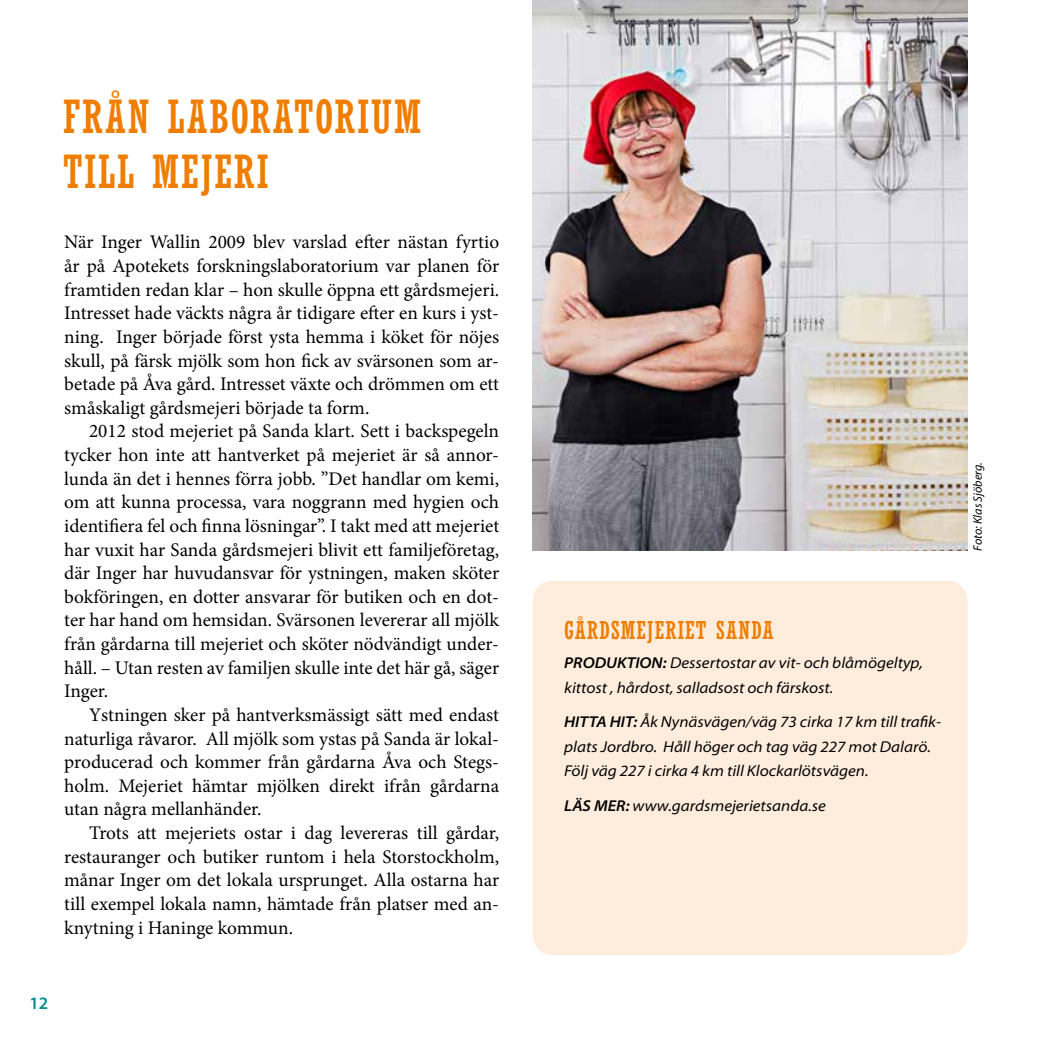
<style>
.page{position:relative;width:1042px;height:1042px;background:#fff}
.page>*{position:absolute;margin:0;border:0;box-sizing:border-box;transform-origin:0 0}
.t1{font:condensed 45.5px/54.6px "Rockwell";letter-spacing:.045em;color:#ef7d00}
.t2{font:condensed 24.5px "Rockwell";letter-spacing:.04em;color:#ef7d00}
.t3{font:19.25px/23.6px "Minion Pro";color:#000;text-align:justify}
.t4{font:600 17.5px "Myriad Pro";color:#008e90}
.t5{font:italic semi-expanded 15.75px/24.5px "Myriad Pro";color:#000}
.t6{font:italic 12.25px "Myriad Pro";color:#000}
.s1{font-weight:600}
</style>
<div class="page">
<div style="left:533px;top:580px;width:434px;height:375px;background:#feeddd;border-radius:21px"></div>
<img style="left:533px;top:0;width:434px;height:551px">
<h1 class="t1" style="left:63px;top:90px;width:360px">FRÅN LABORATORIUM<br>TILL MEJERI</h1>
<p class="t3" style="left:64px;top:231px;width:436px">När Inger Wallin 2009 blev varslad efter nästan fyrtio år på Apotekets forskningslaboratorium var planen för framtiden redan klar – hon skulle öppna ett gårdsmejeri.<br>Intresset hade väckts några år tidigare efter en kurs i yst&shy;ning. Inger började först ysta hemma i köket för nöjes skull, på färsk mjölk som hon fick av svärsonen som ar&shy;betade på Åva gård. Intresset växte och drömmen om ett småskaligt gårdsmejeri började ta form.</p>
<p class="t3" style="left:64px;top:419px;width:436px;text-indent:25px">2012 stod mejeriet på Sanda klart. Sett i backspegeln tycker hon inte att hantverket på mejeriet är så annor&shy;lunda än det i hennes förra jobb. ”Det handlar om kemi, om att kunna processa, vara noggrann med hygien och identifiera fel och finna lösningar”. I takt med att mejeriet har vuxit har Sanda gårdsmejeri blivit ett familjeföretag, där Inger har huvudansvar för ystningen, maken sköter bokföringen, en dotter ansvarar för butiken och en dot&shy;ter har hand om hemsidan. Svärsonen levererar all mjölk från gårdarna till mejeriet och sköter nödvändigt under&shy;håll. – Utan resten av familjen skulle inte det här gå, säger Inger.</p>
<p class="t3" style="left:64px;top:703px;width:436px;text-indent:25px">Ystningen sker på hantverksmässigt sätt med endast naturliga råvaror. All mjölk som ystas på Sanda är lokal&shy;producerad och kommer från gårdarna Åva och Stegs&shy;holm. Mejeriet hämtar mjölken direkt ifrån gårdarna utan några mellanhänder.</p>
<p class="t3" style="left:64px;top:821px;width:436px;text-indent:25px">Trots att mejeriets ostar i dag levereras till gårdar, restauranger och butiker runtom i hela Storstockholm, månar Inger om det lokala ursprunget. Alla ostarna har till exempel lokala namn, hämtade från platser med an&shy;knytning i Haninge kommun.</p>
<p class="t4" style="left:30px;top:992px;width:20px">12</p>
<p class="t2" style="left:564px;top:616px;width:211px">GÅRDSMEJERIET SANDA</p>
<p class="t5" style="left:564px;top:651px;width:360px"><span class="s1">PRODUKTION:</span> Dessertostar av vit- och blåmögeltyp, kittost , hårdost, salladsost och färskost.</p>
<p class="t5" style="left:564px;top:710px;width:378px"><span class="s1">HITTA HIT:</span> Åk Nynäsvägen/väg 73 cirka 17 km till trafik&shy;plats Jordbro. Håll höger och tag väg 227 mot Dalarö.<br>Följ väg 227 i cirka 4 km till Klockarlötsvägen.</p>
<p class="t5" style="left:564px;top:793px;width:263px"><span class="s1">LÄS MER:</span> www.gardsmejerietsanda.se</p>
<p class="t6" style="left:970px;top:551px;width:90px;rotate:-90deg">Foto: Klas Sjöberg.</p>
</div>
